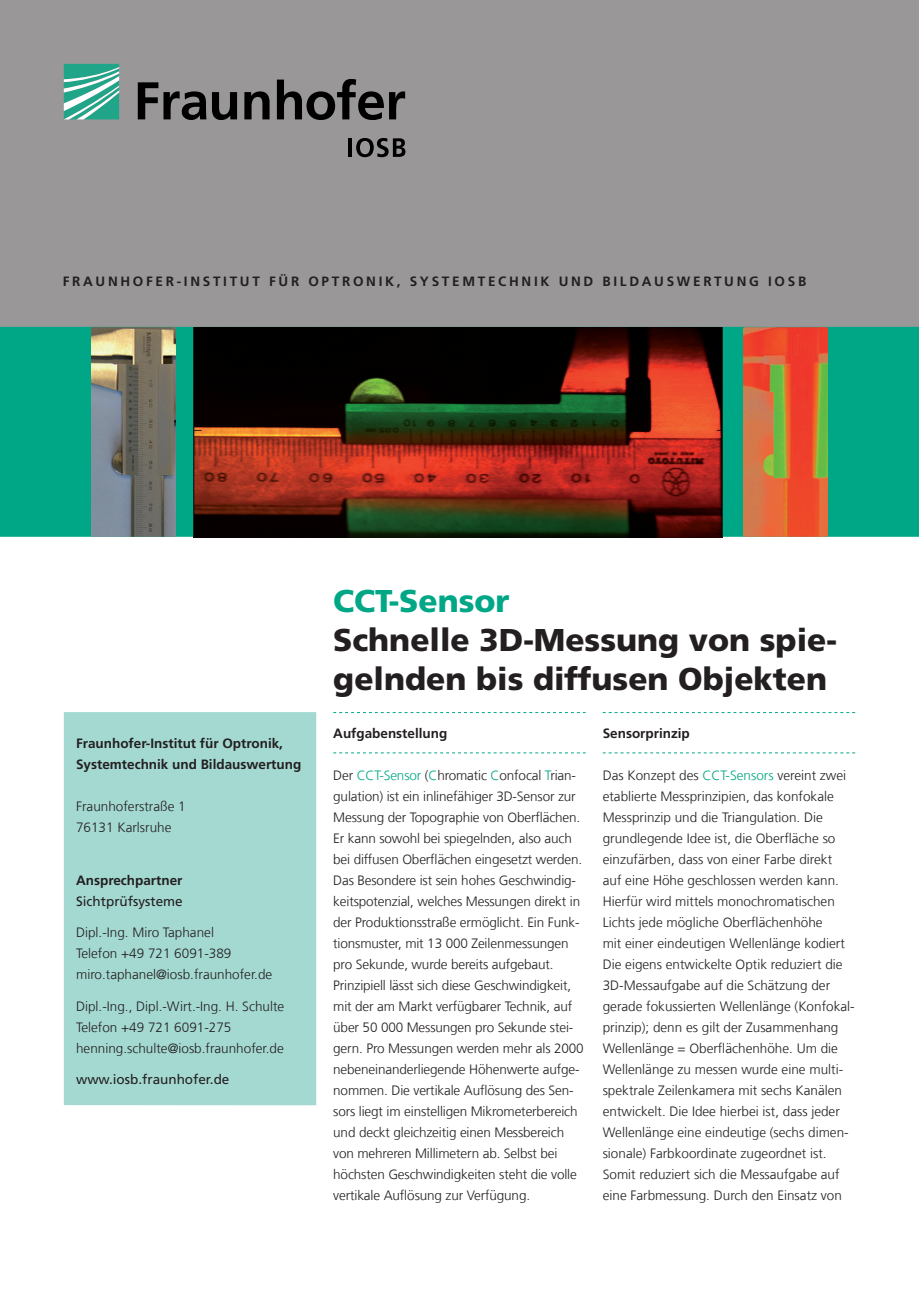
<style>
.page{position:relative;width:919px;height:1289px;background:#fff}
.page>*{position:absolute;margin:0;border:0;box-sizing:border-box;transform-origin:0 0}
.t1{font:900 31.5px/39px "Frutiger LT Com";color:#231f20}
.t2{font:900 31.5px "Frutiger LT Com";color:#00a786}
.t3{font:300 13.5px/21px "Frutiger LT Com";color:#231f20}
.t4{font:700 13.5px/21px "Frutiger LT Com";color:#231f20}
.t5{font:700 13.5px "Frutiger LT Com";letter-spacing:.2em;color:#231f20}
.t6{font:13.5px "Frutiger LT Com";color:#231f20}
.s1{color:#00a786}
</style>
<div class="page">
<div style="left:0;top:0;width:918px;height:328px;background:#999798"></div>
<div style="left:0;top:327px;width:918px;height:210px;background:#00a786"></div>
<svg style="left:333px;top:712px;width:252px;height:1px"></svg>
<svg style="left:333px;top:752px;width:252px;height:1px"></svg>
<svg style="left:602px;top:712px;width:253px;height:1px"></svg>
<svg style="left:602px;top:752px;width:253px;height:1px"></svg>
<div style="left:64px;top:712px;width:252px;height:393px;background:#a4d9d2"></div>
<svg style="left:64px;top:64px;width:55px;height:55px;background:#61bda9"></svg>
<svg style="left:138px;top:79px;width:267px;height:41px"></svg>
<hr style="left:348px;top:138px;width:4px;height:19px;background:#000">
<svg style="left:356px;top:138px;width:49px;height:19px"></svg>
<img style="left:92px;top:327px;width:84px;height:210px">
<img style="left:743px;top:327px;width:84px;height:210px">
<img style="left:194px;top:327px;width:528px;height:211px">
<p class="t5" style="left:63px;top:273px;width:745px">FRAUNHOFER-INSTITUT FÜR OPTRONIK, SYSTEMTECHNIK UND BILDAUSWERTUNG IOSB</p>
<p class="t4" style="left:76px;top:733px;width:227px">Fraunhofer-Institut für Optronik,<br>Systemtechnik und Bildauswertung</p>
<p class="t3" style="left:76px;top:796px;width:111px">Fraunhoferstraße 1<br>76131 Karlsruhe</p>
<p class="t4" style="left:76px;top:869px;width:108px">Ansprechpartner</p>
<p class="t6" style="left:76px;top:893px;width:108px">Sichtprüfsysteme</p>
<p class="t3" style="left:76px;top:922px;width:198px">Dipl.-Ing. Miro Taphanel<br>Telefon +49 721 6091-389 miro.taphanel@iosb.fraunhofer.de</p>
<p class="t3" style="left:76px;top:995px;width:210px">Dipl.-Ing., Dipl.-Wirt.-Ing. H. Schulte<br>Telefon +49 721 6091-275 henning.schulte@iosb.fraunhofer.de</p>
<p class="t6" style="left:76px;top:1071px;width:155px">www.iosb.fraunhofer.de</p>
<h1 class="t2" style="left:333px;top:581px;width:178px">CCT-Sensor</h1>
<h1 class="t1" style="left:333px;top:620px;width:505px">Schnelle 3D-Messung von spie&shy;gelnden bis diffusen Objekten</h1>
<p class="t4" style="left:333px;top:722px;width:116px">Aufgabenstellung</p>
<p class="t3" style="left:333px;top:764px;width:252px">Der <span class="s1">CCT-Sensor</span> (<span class="s1">C</span>hromatic <span class="s1">C</span>onfocal <span class="s1">T</span>rian&shy;gulation) ist ein inlinefähiger 3D-Sensor zur Messung der Topographie von Oberflächen.<br>Er kann sowohl bei spiegelnden, also auch bei diffusen Oberflächen eingesetzt werden.<br>Das Besondere ist sein hohes Geschwindig&shy;keitspotenzial, welches Messungen direkt in der Produktionsstraße ermöglicht. Ein Funk&shy;tionsmuster, mit 13 000 Zeilenmessungen pro Sekunde, wurde bereits aufgebaut.<br>Prinzipiell lässt sich diese Geschwindigkeit, mit der am Markt verfügbarer Technik, auf über 50 000 Messungen pro Sekunde stei&shy;gern. Pro Messungen werden mehr als 2000 nebeneinanderliegende Höhenwerte aufge&shy;nommen. Die vertikale Auflösung des Sen&shy;sors liegt im einstelligen Mikrometerbereich und deckt gleichzeitig einen Messbereich von mehreren Millimetern ab. Selbst bei höchsten Geschwindigkeiten steht die volle vertikale Auflösung zur Verfügung.</p>
<p class="t4" style="left:602px;top:722px;width:89px">Sensorprinzip</p>
<p class="t3" style="left:602px;top:764px;width:253px">Das Konzept des <span class="s1">CCT-Sensors</span> vereint zwei etablierte Messprinzipien, das konfokale Messprinzip und die Triangulation. Die grundlegende Idee ist, die Oberfläche so einzufärben, dass von einer Farbe direkt<br>auf eine Höhe geschlossen werden kann.<br>Hierfür wird mittels monochromatischen Lichts jede mögliche Oberflächenhöhe<br>mit einer eindeutigen Wellenlänge kodiert Die eigens entwickelte Optik reduziert die 3D-Messaufgabe auf die Schätzung der gerade fokussierten Wellenlänge (Konfokal&shy;prinzip); denn es gilt der Zusammenhang Wellenlänge = Oberflächenhöhe. Um die Wellenlänge zu messen wurde eine multi&shy;spektrale Zeilenkamera mit sechs Kanälen entwickelt. Die Idee hierbei ist, dass jeder Wellenlänge eine eindeutige (sechs dimen&shy;sionale) Farbkoordinate zugeordnet ist.<br>Somit reduziert sich die Messaufgabe auf eine Farbmessung. Durch den Einsatz von</p>
</div>
